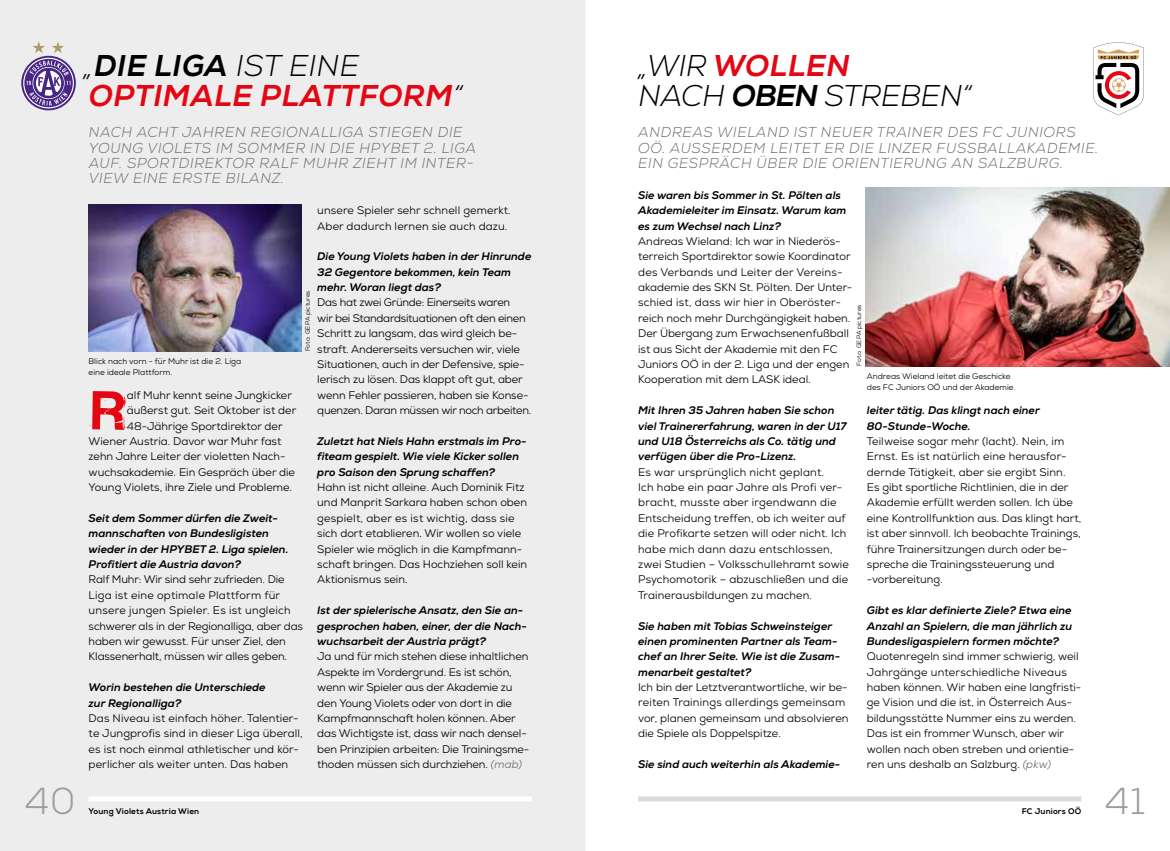
<style>
.page{position:relative;width:1170px;height:851px;background:#fff}
.page>*{position:absolute;margin:0;border:0;box-sizing:border-box;transform-origin:0 0}
.t1{font:53.12px "False Idol";color:#e30613}
.t2{font:300 37.5px "Nexa";color:#9d9d9c}
.t3{font:italic 300 30px "Nexa";letter-spacing:-.01em;color:#000}
.t4{font:italic 30px "Nexa X Bold";letter-spacing:.015em;color:#e30613}
.t5{font:italic 300 14.38px/15.4px "Nexa";letter-spacing:.04em;color:#706f6f}
.t6{font:11px/15.4px "Nexa";color:#000}
.t7{font:italic 11px/15.4px "Nexa X Bold";color:#000}
.t8{font:8.12px/10.6px "Nexa";color:#000}
.t9{font:8.12px "Nexa X Bold";letter-spacing:.02em;color:#000}
.t10{font:6.25px "Nexa";letter-spacing:.01em;color:#000}
.s1{font-family:"Nexa X Bold";font-weight:400}
.s2{font-family:"Nexa";font-weight:300;color:#000}
.s3{font-style:italic;color:#706f6f}
</style>
<div class="page">
<div style="left:0;top:0;width:585px;height:850px;background:#ededed"></div>
<img style="left:865px;top:187px;width:304px;height:179px">
<img style="left:89px;top:205px;width:212px;height:146px">
<div style="left:638px;top:796px;width:443px;height:5px;background:#dadada"></div>
<div style="left:89px;top:796px;width:442px;height:5px;background:#fff"></div>
<svg style="left:21px;top:41px;width:55px;height:69px;background:#a798be"></svg>
<svg style="left:1093px;top:42px;width:50px;height:73px"></svg>
<h2 class="t2" style="left:25px;top:779px;width:52px">40</h2>
<h3 class="t3" style="left:84px;top:48px;width:277px">„<span class="s1">DIE LIGA</span> IST EINE</h3>
<h3 class="t4" style="left:89px;top:78px;width:376px">OPTIMALE PLATTFORM<span class="s2">“</span></h3>
<h3 class="t5" style="left:89px;top:125px;width:389px">NACH ACHT JAHREN REGIONALLIGA STIEGEN DIE YOUNG VIOLETS IM SOMMER IN DIE HPYBET 2. LIGA AUF. SPORTDIREKTOR RALF MUHR ZIEHT IM INTER-VIEW EINE ERSTE BILANZ.</h3>
<p class="t6" style="left:317px;top:203px;width:195px">unsere Spieler sehr schnell gemerkt.<br>Aber dadurch lernen sie auch dazu.</p>
<p class="t7" style="left:317px;top:249px;width:215px">Die Young Violets haben in der Hinrunde<br>32 Gegentore bekommen, kein Team mehr. Woran liegt das?</p>
<p class="t6" style="left:317px;top:295px;width:215px">Das hat zwei Gründe: Einerseits waren<br>wir bei Standardsituationen oft den einen Schritt zu langsam, das wird gleich be&shy;straft. Andererseits versuchen wir, viele Situationen, auch in der Defensive, spie&shy;lerisch zu lösen. Das klappt oft gut, aber wenn Fehler passieren, haben sie Konse&shy;quenzen. Daran müssen wir noch arbeiten.</p>
<p class="t7" style="left:317px;top:433px;width:211px">Zuletzt hat Niels Hahn erstmals im Pro&shy;fiteam gespielt. Wie viele Kicker sollen pro Saison den Sprung schaffen?</p>
<p class="t6" style="left:317px;top:479px;width:211px">Hahn ist nicht alleine. Auch Dominik Fitz und Manprit Sarkara haben schon oben gespielt, aber es ist wichtig, dass sie sich dort etablieren. Wir wollen so viele Spieler wie möglich in die Kampfmann&shy;schaft bringen. Das Hochziehen soll kein Aktionismus sein.</p>
<p class="t7" style="left:317px;top:602px;width:211px">Ist der spielerische Ansatz, den Sie an&shy;gesprochen haben, einer, der die Nach&shy;wuchsarbeit der Austria prägt?</p>
<p class="t6" style="left:317px;top:648px;width:214px">Ja und für mich stehen diese inhaltlichen Aspekte im Vordergrund. Es ist schön, wenn wir Spieler aus der Akademie zu den Young Violets oder von dort in die Kampfmannschaft holen können. Aber das Wichtigste ist, dass wir nach densel&shy;ben Prinzipien arbeiten: Die Trainingsme&shy;thoden müssen sich durchziehen. <span class="s3">(mab)</span></p>
<p class="t10" style="left:303px;top:351px;width:62px;rotate:-90deg">Foto: GEPA pictures</p>
<p class="t8" style="left:89px;top:356px;width:154px">Blick nach vorn - für Muhr ist die 2. Liga</p>
<p class="t8" style="left:89px;top:367px;width:85px">eine ideale Plattform.</p>
<h1 class="t1" style="left:88px;top:378px;width:40px">R</h1>
<p class="t6" style="left:127px;top:387px;width:167px">alf Muhr kennt seine Jungkicker</p>
<p class="t6" style="left:127px;top:402px;width:171px">äußerst gut. Seit Oktober ist der</p>
<p class="t6" style="left:127px;top:418px;width:157px">48-Jährige Sportdirektor der</p>
<p class="t6" style="left:89px;top:433px;width:194px">Wiener Austria. Davor war Muhr fast</p>
<p class="t6" style="left:89px;top:449px;width:198px">zehn Jahre Leiter der violetten Nach-</p>
<p class="t6" style="left:89px;top:464px;width:208px">wuchsakademie. Ein Gespräch über die</p>
<p class="t6" style="left:89px;top:479px;width:205px">Young Violets, ihre Ziele und Probleme.</p>
<p class="t7" style="left:89px;top:510px;width:201px">Seit dem Sommer dürfen die Zweit&shy;mannschaften von Bundesligisten wieder in der HPYBET 2. Liga spielen.<br>Profitiert die Austria davon?</p>
<p class="t6" style="left:89px;top:572px;width:216px">Ralf Muhr: Wir sind sehr zufrieden. Die Liga ist eine optimale Plattform für unsere jungen Spieler. Es ist ungleich schwerer als in der Regionalliga, aber das haben wir gewusst. Für unser Ziel, den Klassenerhalt, müssen wir alles geben.</p>
<p class="t7" style="left:89px;top:679px;width:178px">Worin bestehen die Unterschiede zur Regionalliga?</p>
<p class="t6" style="left:89px;top:710px;width:216px">Das Niveau ist einfach höher. Talentier&shy;te Jungprofis sind in dieser Liga überall, es ist noch einmal athletischer und kör&shy;perlicher als weiter unten. Das haben</p>
<h3 class="t4" style="left:638px;top:47px;width:213px"><span class="s2">„WIR</span> WOLLEN</h3>
<h3 class="t3" style="left:638px;top:78px;width:335px">NACH <span class="s1">OBEN</span> STREBEN“</h3>
<h3 class="t5" style="left:638px;top:125px;width:461px">ANDREAS WIELAND IST NEUER TRAINER DES FC JUNIORS<br>OÖ. AUSSERDEM LEITET ER DIE LINZER FUSSBALLAKADEMIE.<br>EIN GESPRÄCH ÜBER DIE ORIENTIERUNG AN SALZBURG.</h3>
<p class="t7" style="left:638px;top:187px;width:210px">Sie waren bis Sommer in St. Pölten als<br>Akademieleiter im Einsatz. Warum kam es zum Wechsel nach Linz?</p>
<p class="t6" style="left:638px;top:233px;width:216px">Andreas Wieland: Ich war in Niederös&shy;terreich Sportdirektor sowie Koordinator des Verbands und Leiter der Vereins&shy;akademie des SKN St. Pölten. Der Unter&shy;schied ist, dass wir hier in Oberöster&shy;reich noch mehr Durchgängigkeit haben.<br>Der Übergang zum Erwachsenenfußball ist aus Sicht der Akademie mit den FC Juniors OÖ in der 2. Liga und der engen Kooperation mit dem LASK ideal.</p>
<p class="t7" style="left:638px;top:403px;width:210px">Mit Ihren 35 Jahren haben Sie schon viel Trainererfahrung, waren in der U17 und U18 Österreichs als Co. tätig und verfügen über die Pro-Lizenz.</p>
<p class="t6" style="left:638px;top:464px;width:212px">Es war ursprünglich nicht geplant.<br>Ich habe ein paar Jahre als Profi ver&shy;bracht, musste aber irgendwann die Entscheidung treffen, ob ich weiter auf die Profikarte setzen will oder nicht. Ich habe mich dann dazu entschlossen, zwei Studien – Volksschullehramt sowie Psychomotorik – abzuschließen und die Trainerausbildungen zu machen.</p>
<p class="t7" style="left:638px;top:618px;width:203px">Sie haben mit Tobias Schweinsteiger einen prominenten Partner als Team&shy;chef an Ihrer Seite. Wie ist die Zusam&shy;menarbeit gestaltet?</p>
<p class="t6" style="left:638px;top:679px;width:212px">Ich bin der Letztverantwortliche, wir be&shy;reiten Trainings allerdings gemeinsam vor, planen gemeinsam und absolvieren die Spiele als Doppelspitze.</p>
<p class="t7" style="left:638px;top:756px;width:202px">Sie sind auch weiterhin als Akademie-</p>
<p class="t10" style="left:854px;top:365px;width:62px;rotate:-90deg">Foto: GEPA pictures</p>
<p class="t8" style="left:866px;top:371px;width:150px">Andreas Wieland leitet die Geschicke des FC Juniors OÖ und der Akademie.</p>
<p class="t7" style="left:866px;top:402px;width:174px">leiter tätig. Das klingt nach einer<br>80-Stunde-Woche.</p>
<p class="t6" style="left:866px;top:433px;width:216px">Teilweise sogar mehr (lacht). Nein, im Ernst. Es ist natürlich eine herausfor&shy;dernde Tätigkeit, aber sie ergibt Sinn.<br>Es gibt sportliche Richtlinien, die in der Akademie erfüllt werden sollen. Ich übe eine Kontrollfunktion aus. Das klingt hart, ist aber sinnvoll. Ich beobachte Trainings, führe Trainersitzungen durch oder be&shy;spreche die Trainingssteuerung und -vorbereitung.</p>
<p class="t7" style="left:866px;top:602px;width:207px;text-align:justify">Gibt es klar definierte Ziele? Etwa eine Anzahl an Spielern, die man jährlich zu Bundesligaspielern formen möchte?</p>
<p class="t6" style="left:866px;top:648px;width:216px">Quotenregeln sind immer schwierig, weil Jahrgänge unterschiedliche Niveaus haben können. Wir haben eine langfristi&shy;ge Vision und die ist, in Österreich Aus&shy;bildungsstätte Nummer eins zu werden.<br>Das ist ein frommer Wunsch, aber wir wollen nach oben streben und orientie&shy;ren uns deshalb an Salzburg. <span class="s3">(pkw)</span></p>
<p class="t9" style="left:89px;top:806px;width:112px">Young Violets Austria Wien</p>
<p class="t9" style="left:1021px;top:806px;width:61px">FC Juniors OÖ</p>
<h2 class="t2" style="left:1104px;top:779px;width:42px">41</h2>
</div>
